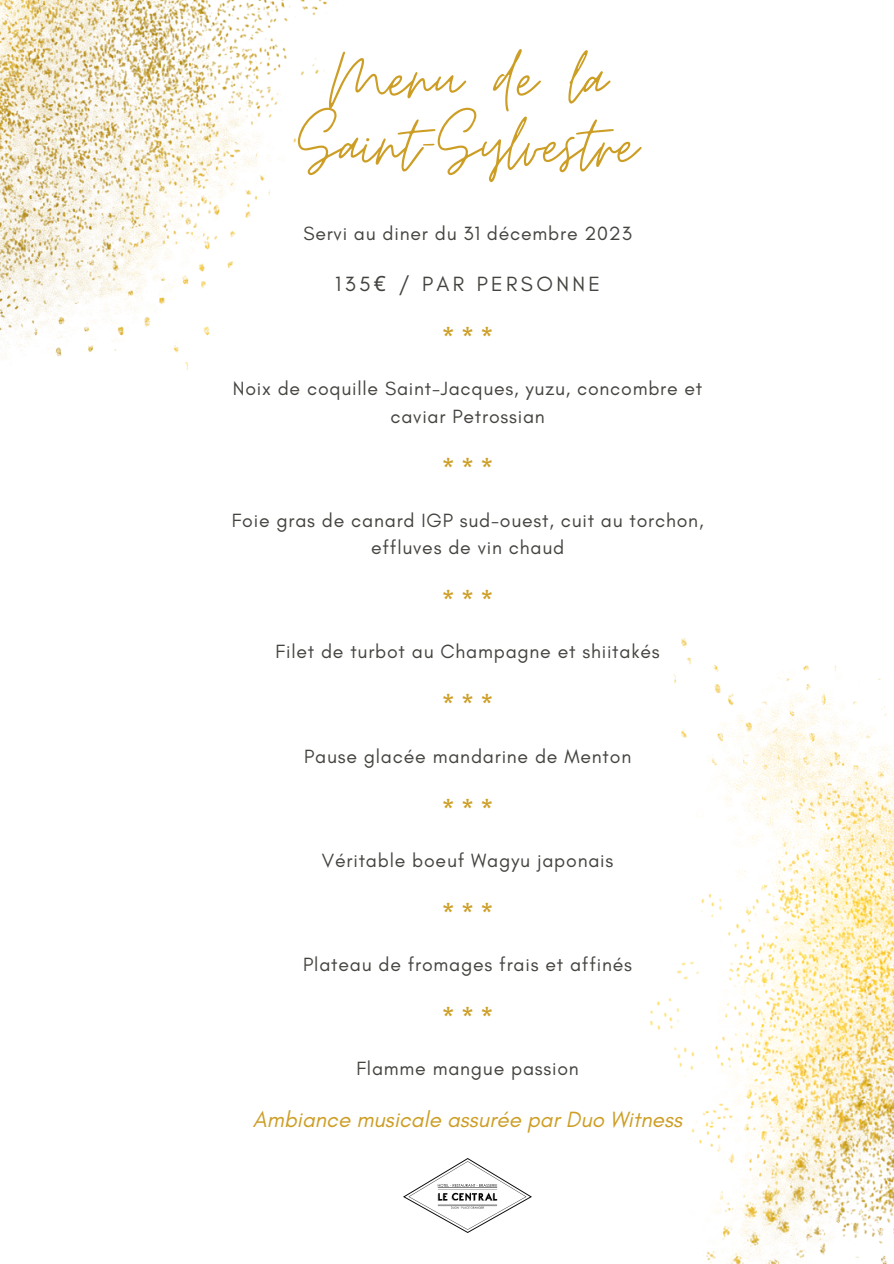
<style>
.page{position:relative;width:894px;height:1264px;background:#fff}
.page>*{position:absolute;margin:0;border:0;box-sizing:border-box;transform-origin:0 0}
.t1{font:83.55px "Moon Time";color:#cd9e25}
.t2{font:700 25.5px "Glacial Indifference";color:#cd9e25}
.t3{font:italic 22.5px "Glacial Indifference";color:#cd9e25}
.t4{font:21px "Glacial Indifference";letter-spacing:.16em;color:#44433f}
.t5{font:19.5px/27.3px "Glacial Indifference";letter-spacing:.04em;color:#44433f;text-align:center}
.s1{font-family:"Noto Sans"}
</style>
<div class="page">
<img style="left:0;top:0;width:328px;height:370px">
<img style="left:649px;top:638px;width:244px;height:625px">
<img style="left:403px;top:1158px;width:128px;height:74px">
<p class="t1" style="left:329px;top:28px;width:279px">Menu de la</p>
<p class="t1" style="left:298px;top:94px;width:341px">Saint-Sylvestre</p>
<p class="t5" style="left:303px;top:219px;width:330px">Servi au diner du 31 décembre 2023</p>
<p class="t4" style="left:335px;top:271px;width:266px">135<span class="s1">€</span> / PAR PERSONNE</p>
<p class="t2" style="left:441px;top:321px;width:53px">***</p>
<p class="t5" style="left:233px;top:375px;width:471px">Noix de coquille Saint-Jacques, yuzu, concombre et caviar Petrossian</p>
<p class="t2" style="left:441px;top:453px;width:53px">***</p>
<p class="t5" style="left:232px;top:506px;width:473px">Foie gras de canard IGP sud-ouest, cuit au torchon, effluves de vin chaud</p>
<p class="t2" style="left:441px;top:585px;width:53px">***</p>
<p class="t5" style="left:275px;top:638px;width:385px">Filet de turbot au Champagne et shiitakés</p>
<p class="t2" style="left:441px;top:689px;width:53px">***</p>
<p class="t5" style="left:304px;top:742px;width:328px">Pause glacée mandarine de Menton</p>
<p class="t2" style="left:441px;top:793px;width:53px">***</p>
<p class="t5" style="left:322px;top:846px;width:293px">Véritable boeuf Wagyu japonais</p>
<p class="t2" style="left:441px;top:897px;width:53px">***</p>
<p class="t5" style="left:303px;top:950px;width:330px">Plateau de fromages frais et affinés</p>
<p class="t2" style="left:441px;top:1001px;width:53px">***</p>
<p class="t5" style="left:356px;top:1054px;width:224px">Flamme mangue passion</p>
<p class="t3" style="left:253px;top:1105px;width:430px">Ambiance musicale assurée par Duo Witness</p>
</div>
